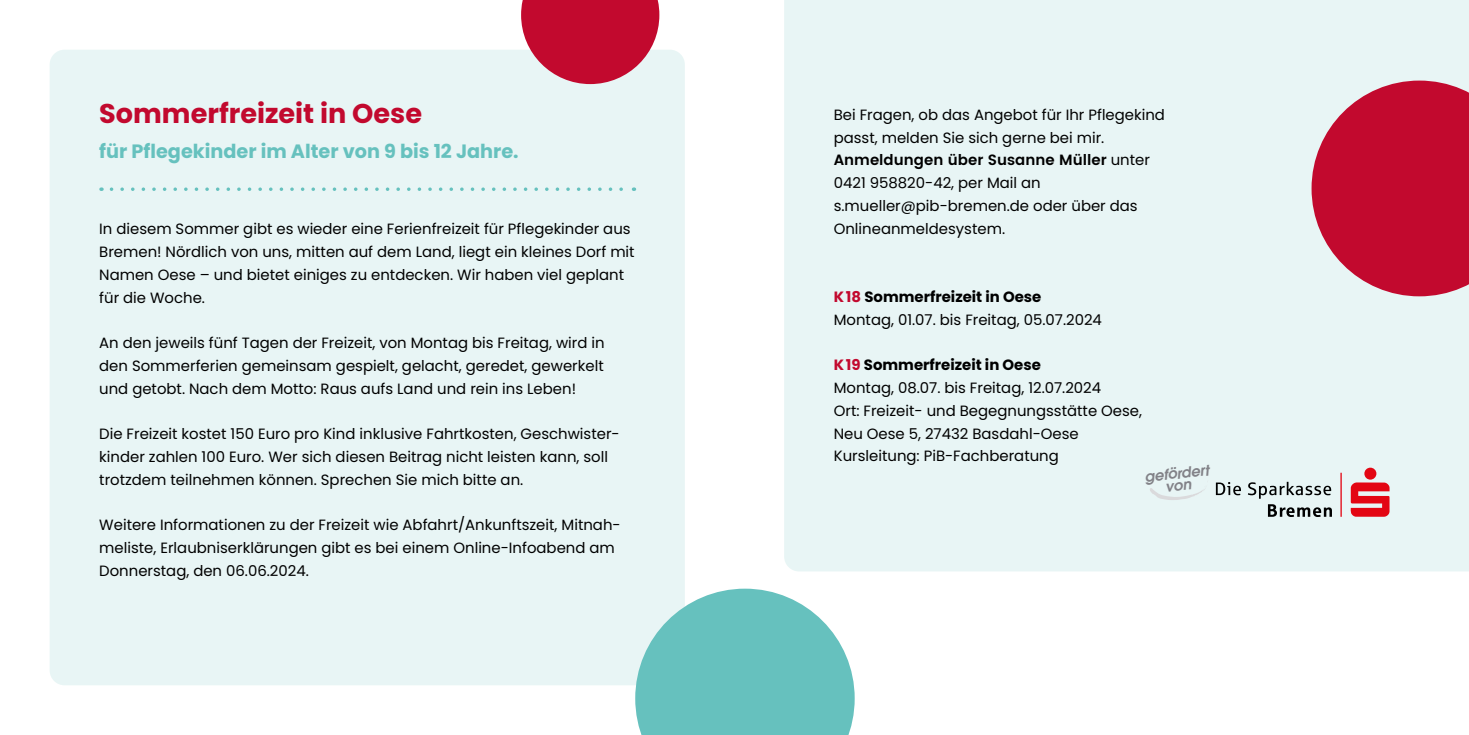
<style>
.page{position:relative;width:1469px;height:735px;background:#fff}
.page>*{position:absolute;margin:0;border:0;box-sizing:border-box;transform-origin:0 0}
.t1{font:700 27.12px "Poppins";color:#c2092e}
.t2{font:700 19.25px "Poppins";color:#66c1be}
.t3{font:14.88px/22.8px "Poppins";color:#000}
.t4{font:italic 600 14.53px/12.4px "ITC Avant Garde Std";color:#828288;text-align:center}
.s1{font-weight:600}
.s2{font-weight:700;color:#c2092e}
.s3{font-weight:700}
</style>
<div class="page">
<div style="left:50px;top:50px;width:635px;height:635px;background:#e8f5f5;border-radius:15px"></div>
<div style="left:784px;top:0;width:684px;height:571px;background:#e8f5f5"></div>
<svg style="left:111px;top:187px;width:523px;height:4px"></svg>
<svg style="left:635px;top:588px;width:219px;height:146px"></svg>
<svg style="left:1149px;top:480px;width:59px;height:20px"></svg>
<svg style="left:1215px;top:481px;width:25px;height:14px"></svg>
<svg style="left:1247px;top:481px;width:84px;height:17px"></svg>
<svg style="left:1267px;top:504px;width:64px;height:12px"></svg>
<hr style="left:1340px;top:472px;width:1px;height:44px;background:#e30613">
<svg style="left:1350px;top:467px;width:39px;height:49px;background:#e56c73"></svg>
<svg style="left:1311px;top:80px;width:157px;height:216px;background:#c82f4e"></svg>
<svg style="left:521px;top:0;width:138px;height:84px"></svg>
<h1 class="t1" style="left:99px;top:98px;width:324px">Sommerfreizeit in Oese</h1>
<p class="t2" style="left:99px;top:140px;width:421px">für Pflegekinder im Alter von 9 bis 12 Jahre.</p>
<p class="t3" style="left:99px;top:218px;width:537px">In diesem Sommer gibt es wieder eine Ferienfreizeit für Pflegekinder aus Bremen! Nördlich von uns, mitten auf dem Land, liegt ein kleines Dorf mit Namen Oese – und bietet einiges zu entdecken. Wir haben viel geplant für die Woche.</p>
<p class="t3" style="left:99px;top:331px;width:507px;text-align:justify">An den jeweils fünf Tagen der Freizeit, von Montag bis Freitag, wird in den Sommerferien gemeinsam gespielt, gelacht, geredet, gewerkelt und getobt. Nach dem Motto: Raus aufs Land und rein ins Leben!</p>
<p class="t3" style="left:99px;top:422px;width:522px">Die Freizeit kostet 150 Euro pro Kind inklusive Fahrtkosten, Geschwister&shy;kinder zahlen 100 Euro. Wer sich diesen Beitrag nicht leisten kann, soll trotzdem teilnehmen können. Sprechen Sie mich bitte an.</p>
<p class="t3" style="left:99px;top:513px;width:523px">Weitere Informationen zu der Freizeit wie Abfahrt/Ankunftszeit, Mitnah&shy;meliste, Erlaubniserklärungen gibt es bei einem Online-Infoabend am<br>Donnerstag, den 06.06.2024.</p>
<p class="t3" style="left:833px;top:103px;width:333px">Bei Fragen, ob das Angebot für Ihr Pflegekind passt, melden Sie sich gerne bei mir.<br><span class="s1">Anmeldungen über Susanne Müller</span> unter 0421 958820-42, per Mail an s.mueller@pib-bremen.de oder über das Onlineanmeldesystem.</p>
<p class="t3" style="left:833px;top:285px;width:270px"><span class="s2">K18</span> <span class="s3">Sommerfreizeit in Oese<br></span>Montag, 01.07. bis Freitag, 05.07.2024</p>
<p class="t3" style="left:833px;top:353px;width:310px"><span class="s2">K19</span> <span class="s3">Sommerfreizeit in Oese<br></span>Montag, 08.07. bis Freitag, 12.07.2024<br>Ort: Freizeit- und Begegnungsstätte Oese, Neu Oese 5, 27432 Basdahl-Oese Kursleitung: PiB-Fachberatung</p>
<p class="t4" style="left:1144px;top:470px;width:66px;rotate:-6deg">gefördert von</p>
</div>
